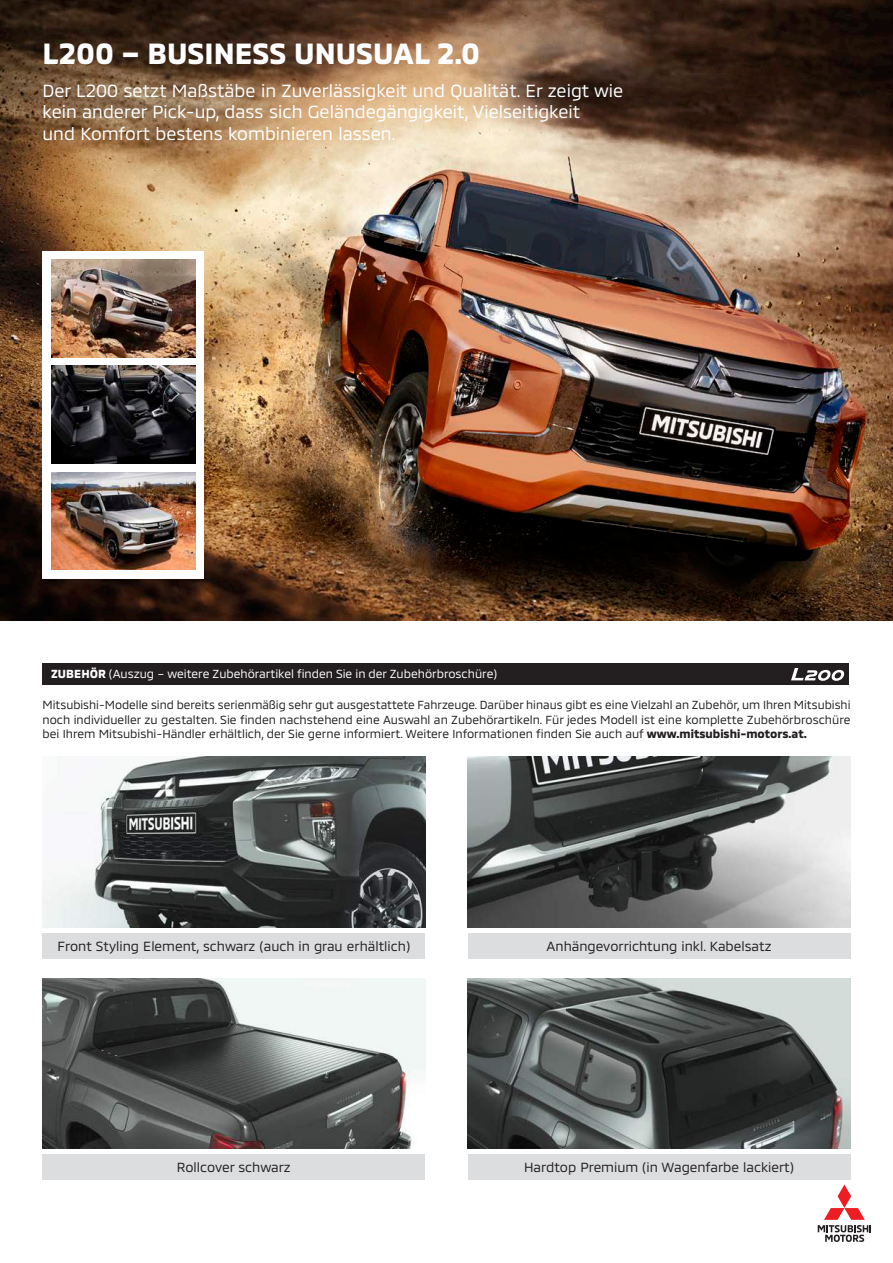
<style>
.page{position:relative;width:893px;height:1263px;background:#fff}
.page>*{position:absolute;margin:0;border:0;box-sizing:border-box;transform-origin:0 0}
.t1{font:900 30px "MMC Trial 1";color:#fff}
.t2{font:18px/21.6px "MMC Trial 1";color:#fff}
.t3{font:13.65px "MMC Trial 1";color:#231f20}
.t4{font:12px/14.4px "MMC Trial 1";color:#231f20;text-align:justify}
.t5{font:12px "MMC Trial 1";color:#fff}
.s1{font-weight:900}
</style>
<div class="page">
<div style="left:43px;top:663px;width:806px;height:22px;background:#231f20"></div>
<img style="left:0;top:0;width:893px;height:621px">
<div style="left:43px;top:251px;width:161px;height:327px;background:#fff"></div>
<div style="left:43px;top:933px;width:382px;height:26px;background:#dcdddf"></div>
<div style="left:43px;top:1154px;width:382px;height:26px;background:#dcdddf"></div>
<div style="left:468px;top:933px;width:382px;height:26px;background:#dcdddf"></div>
<div style="left:468px;top:1154px;width:382px;height:26px;background:#dcdddf"></div>
<svg style="left:818px;top:1184px;width:53px;height:58px"></svg>
<img style="left:43px;top:757px;width:382px;height:170px">
<img style="left:43px;top:978px;width:382px;height:170px">
<img style="left:468px;top:757px;width:382px;height:170px">
<img style="left:468px;top:978px;width:382px;height:170px">
<img style="left:51px;top:472px;width:145px;height:98px">
<img style="left:51px;top:259px;width:145px;height:98px">
<img style="left:51px;top:366px;width:145px;height:97px">
<svg style="left:791px;top:668px;width:53px;height:13px"></svg>
<h1 class="t1" style="left:43px;top:36px;width:439px">L200 – BUSINESS UNUSUAL 2.0</h1>
<h2 class="t2" style="left:43px;top:79px;width:582px">Der L200 setzt Maßstäbe in Zuverlässigkeit und Qualität. Er zeigt wie kein anderer Pick-up, dass sich Geländegängigkeit, Vielseitigkeit<br>und Komfort bestens kombinieren lassen.</h2>
<p class="t5" style="left:51px;top:667px;width:448px"><span class="s1">ZUBEHÖR</span> (Auszug – weitere Zubehörartikel finden Sie in der Zubehörbroschüre)</p>
<p class="t4" style="left:43px;top:698px;width:809px">Mitsubishi-Modelle sind bereits serienmäßig sehr gut ausgestattete Fahrzeuge. Darüber hinaus gibt es eine Vielzahl an Zubehör, um Ihren Mitsubishi noch individueller zu gestalten. Sie finden nachstehend eine Auswahl an Zubehörartikeln. Für jedes Modell ist eine komplette Zubehörbroschüre bei Ihrem Mitsubishi-Händler erhältlich, der Sie gerne informiert. Weitere Informationen finden Sie auch auf <span class="s1">www.mitsubishi-motors.at.</span></p>
<p class="t3" style="left:58px;top:938px;width:354px">Front Styling Element, schwarz (auch in grau erhältlich)</p>
<p class="t3" style="left:177px;top:1159px;width:115px">Rollcover schwarz</p>
<p class="t3" style="left:547px;top:938px;width:226px">Anhängevorrichtung inkl. Kabelsatz</p>
<p class="t3" style="left:524px;top:1159px;width:271px">Hardtop Premium (in Wagenfarbe lackiert)</p>
</div>
